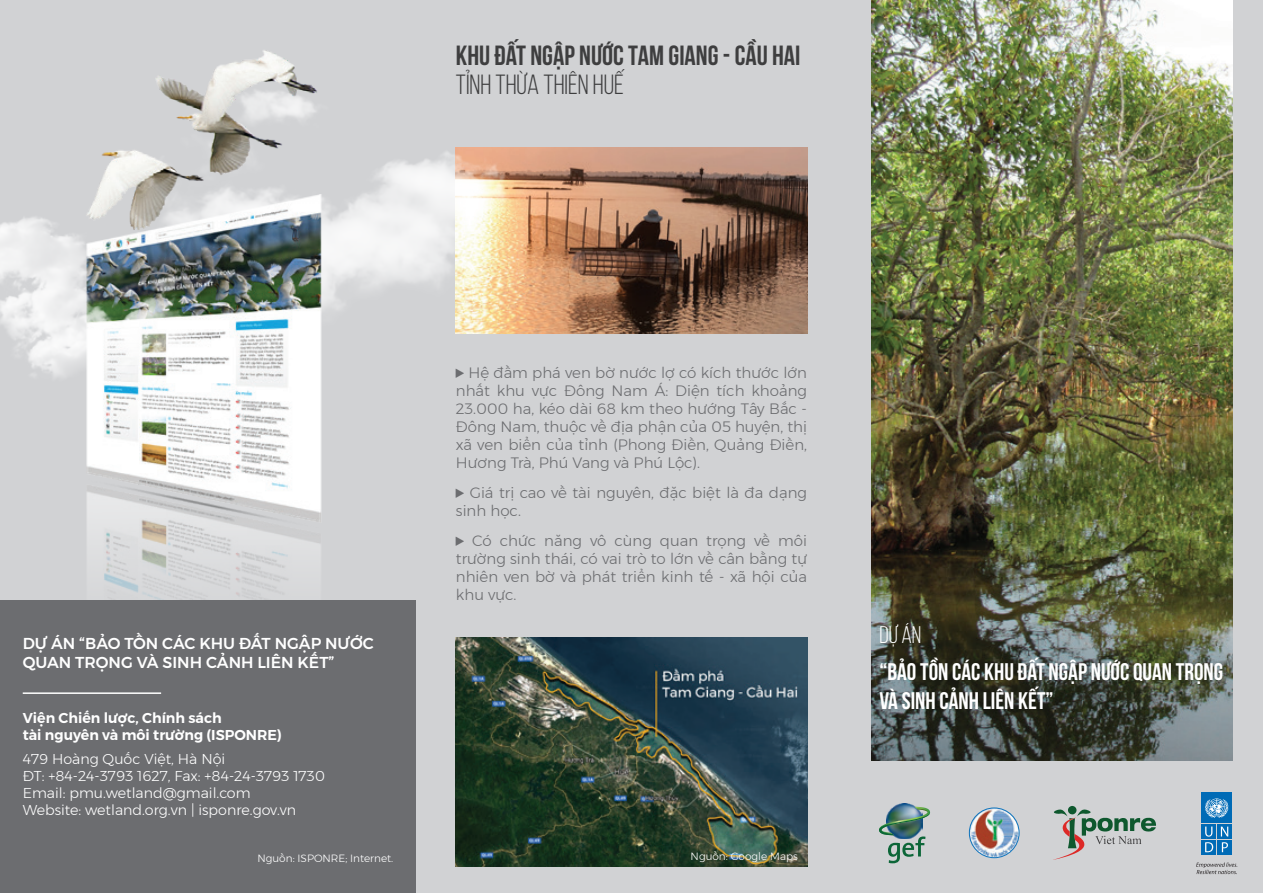
<style>
.page{position:relative;width:1263px;height:893px;background:#d1d2d4}
.page>*{position:absolute;margin:0;border:0;box-sizing:border-box;transform-origin:0 0}
.t1{font:700 27.75px "SVN Bebas Neue";color:#3e3e3f}
.t2{font:27.75px "SVN Bebas Neue";color:#3e3e3f}
.t3{font:700 24px/28.8px "SVN Bebas Neue";color:#fff}
.t4{font:24px "SVN Bebas Neue";color:#fff}
.t5{font:500 15.75px/18.9px "Montserrat";color:#fff}
.t6{font:300 15px/18px "Montserrat";color:#6c6d70;text-align:justify}
.t7{font:300 14.25px/17.1px "Montserrat";color:#fff}
.t8{font:600 14.25px/17.1px "Montserrat";color:#fff}
.t9{font:300 10.5px "Montserrat";color:#fff}
</style>
<div class="page">
<img style="left:543px;top:148px;width:264px;height:186px">
<img style="left:325px;top:147px;width:218px;height:187px">
<svg style="left:1053px;top:806px;width:103px;height:54px"></svg>
<div style="left:1201px;top:824px;width:15px;height:15px;background:#006bb6"></div>
<svg style="left:1217px;top:824px;width:15px;height:15px"></svg>
<svg style="left:1221px;top:827px;width:7px;height:9px"></svg>
<div style="left:1217px;top:840px;width:15px;height:15px;background:#006bb6"></div>
<svg style="left:1222px;top:842px;width:6px;height:10px"></svg>
<div style="left:1201px;top:840px;width:15px;height:15px;background:#006bb6"></div>
<svg style="left:1205px;top:826px;width:8px;height:26px"></svg>
<div style="left:1201px;top:793px;width:31px;height:30px;background:#006bb6"></div>
<svg style="left:1205px;top:798px;width:23px;height:20px"></svg>
<svg style="left:1196px;top:862px;width:41px;height:12px"></svg>
<img style="left:893px;top:804px;width:26px;height:3px">
<img style="left:879px;top:807px;width:51px;height:56px">
<img style="left:969px;top:808px;width:50px;height:49px">
<div style="left:969px;top:807px;width:50px;height:51px;border:1px solid #1074bc;border-radius:50%"></div>
<img style="left:456px;top:637px;width:351px;height:230px">
<img style="left:86px;top:232px;width:239px;height:367px">
<img style="left:93px;top:50px;width:236px;height:182px">
<img style="left:0;top:202px;width:236px;height:204px">
<div style="left:0;top:599px;width:416px;height:294px;background:#6c6d70"></div>
<hr style="left:23px;top:692px;width:138px;height:2px;background:#fff">
<img style="left:872px;top:0;width:360px;height:761px">
<h1 class="t1" style="left:456px;top:36px;width:346px">KHU ĐẤT NGẬP NƯỚC TAM GIANG - CẦU HAI</h1>
<h1 class="t2" style="left:456px;top:66px;width:170px">TỈNH THỪA THIÊN HUẾ</h1>
<p class="t5" style="left:23px;top:634px;width:352px">DỰ ÁN “BẢO TỒN CÁC KHU ĐẤT NGẬP NƯỚC<br>QUAN TRỌNG VÀ SINH CẢNH LIÊN KẾT”</p>
<p class="t8" style="left:23px;top:709px;width:260px">Viện Chiến lược, Chính sách<br>tài nguyên và môi trường (ISPONRE)</p>
<p class="t7" style="left:23px;top:750px;width:304px">479 Hoàng Quốc Việt, Hà Nội<br>ĐT: +84-24-3793 1627, Fax: +84-24-3793 1730<br>Email: pmu.wetland@gmail.com<br>Website: wetland.org.vn | isponre.gov.vn</p>
<p class="t9" style="left:257px;top:850px;width:137px">Nguồn: ISPONRE; Internet.</p>
<p class="t6" style="left:456px;top:363px;width:353px;text-indent:13px">Hệ đầm phá ven bờ nước lợ có kích thước lớn nhất khu vực Đông Nam Á: Diện tích khoảng 23.000 ha, kéo dài 68 km theo hướng Tây Bắc - Đông Nam, thuộc về địa phận của 05 huyện, thị xã ven biển của tỉnh (Phong Điền, Quảng Điền, Hương Trà, Phú Vang và Phú Lộc).</p>
<p class="t6" style="left:456px;top:483px;width:353px;text-indent:14px">Giá trị cao về tài nguyên, đặc biệt là đa dạng sinh học.</p>
<p class="t6" style="left:456px;top:531px;width:353px;text-indent:16px">Có chức năng vô cùng quan trọng về môi trường sinh thái, có vai trò to lớn về cân bằng tự nhiên ven bờ và phát triển kinh tế - xã hội của khu vực.</p>
<p class="t9" style="left:691px;top:848px;width:109px">Nguồn: Google Maps</p>
<h2 class="t4" style="left:879px;top:619px;width:43px">DỰ ÁN</h2>
<h2 class="t3" style="left:879px;top:655px;width:345px">“BẢO TỒN CÁC KHU ĐẤT NGẬP NƯỚC QUAN TRỌNG<br>VÀ SINH CẢNH LIÊN KẾT”</h2>
</div>
